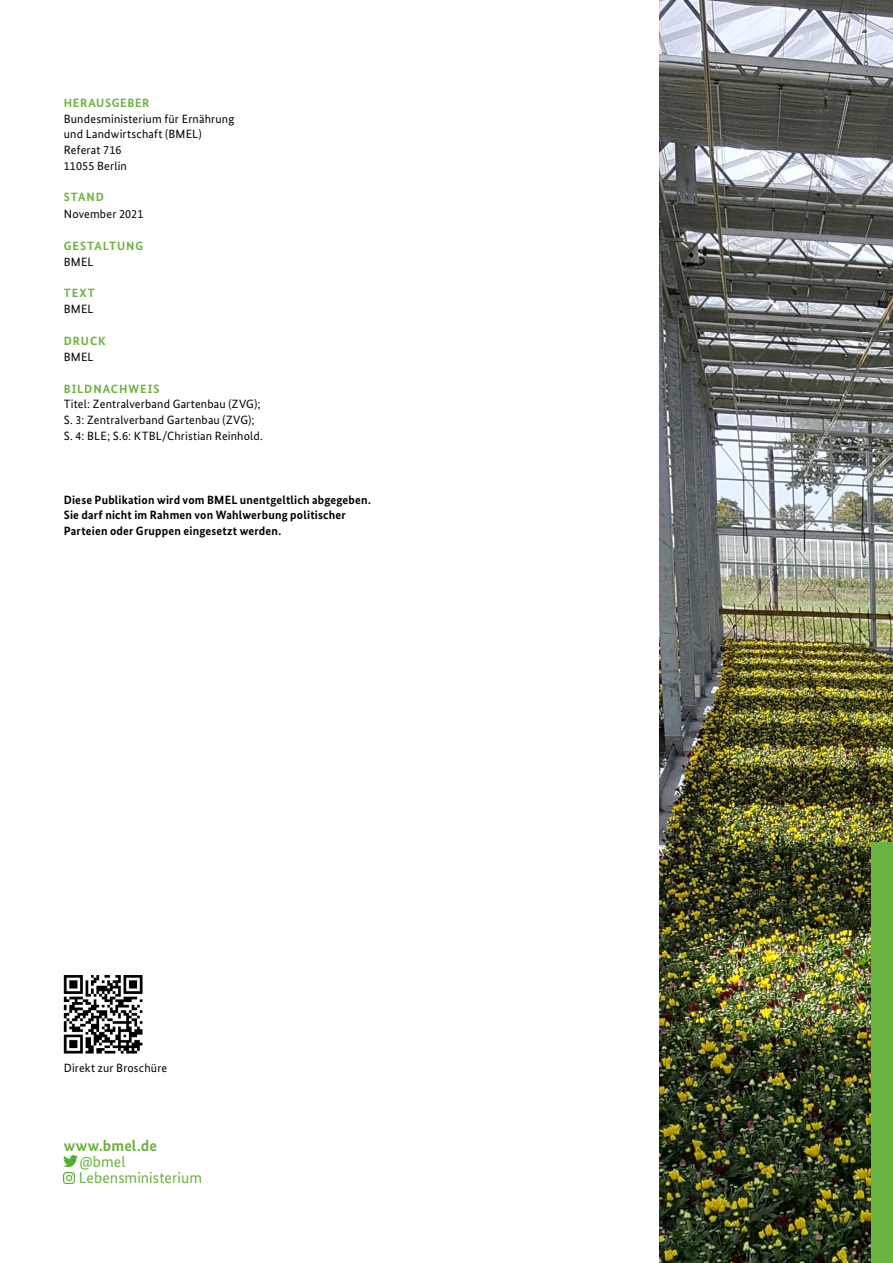
<style>
.page{position:relative;width:893px;height:1263px;background:#fff}
.page>*{position:absolute;margin:0;border:0;box-sizing:border-box;transform-origin:0 0}
.Impressum_Fließtext{font:15.75px "Bundes Sans";letter-spacing:.005em;color:#6bb340}
.Impressum_Fließtext-2{font:700 15.75px "Bundes Sans";letter-spacing:.005em;color:#6bb340}
.Impressum_Fließtext-3{font:12px/15.8px "Bundes Sans";letter-spacing:.015em;color:#000}
.Impressum_Fließtext-4{font:700 12px/15.8px "Bundes Sans";letter-spacing:.015em;color:#000}
.Impressum_Überschrift{font:700 12px "Bundes Sans";letter-spacing:.08em;color:#6bb340}
.Impressum_Überschrift-2{font:700 12px "Bundes Sans";letter-spacing:.055em;color:#6bb340}
</style>
<div class="page">
<img style="left:659px;top:0;width:234px;height:1263px">
<img style="left:64px;top:975px;width:79px;height:79px">
<div style="left:872px;top:842px;width:21px;height:421px;background:#6bb340"></div>
<svg style="left:64px;top:1156px;width:13px;height:27px"></svg>
<h1 class="Impressum_Überschrift-2" style="left:64px;top:95px;width:87px">HERAUSGEBER</h1>
<p class="Impressum_Fließtext-3" style="left:64px;top:110px;width:172px">Bundesministerium für Ernährung und Landwirtschaft (BMEL)<br>Referat 716<br>11055 Berlin</p>
<h1 class="Impressum_Überschrift" style="left:64px;top:190px;width:42px">STAND</h1>
<p class="Impressum_Fließtext-3" style="left:64px;top:206px;width:81px">November 2021</p>
<h1 class="Impressum_Überschrift" style="left:64px;top:239px;width:81px">GESTALTUNG</h1>
<p class="Impressum_Fließtext-3" style="left:64px;top:254px;width:31px">BMEL</p>
<h1 class="Impressum_Überschrift" style="left:64px;top:286px;width:32px">TEXT</h1>
<p class="Impressum_Fließtext-3" style="left:64px;top:301px;width:31px">BMEL</p>
<h1 class="Impressum_Überschrift" style="left:64px;top:333px;width:43px">DRUCK</h1>
<p class="Impressum_Fließtext-3" style="left:64px;top:349px;width:31px">BMEL</p>
<h1 class="Impressum_Überschrift" style="left:64px;top:381px;width:97px">BILDNACHWEIS</h1>
<p class="Impressum_Fließtext-3" style="left:64px;top:396px;width:200px">Titel: Zentralverband Gartenbau (ZVG);<br>S. 3: Zentralverband Gartenbau (ZVG);<br>S. 4: BLE; S.6: KTBL/Christian Reinhold.</p>
<p class="Impressum_Fließtext-4" style="left:64px;top:491px;width:309px">Diese Publikation wird vom BMEL unentgeltlich abgegeben.<br>Sie darf nicht im Rahmen von Wahlwerbung politischer<br>Parteien oder Gruppen eingesetzt werden.</p>
<p class="Impressum_Fließtext-3" style="left:64px;top:1060px;width:105px">Direkt zur Broschüre</p>
<p class="Impressum_Fließtext-2" style="left:64px;top:1135px;width:95px">www.bmel.de</p>
<p class="Impressum_Fließtext" style="left:79px;top:1152px;width:47px">@bmel</p>
<p class="Impressum_Fließtext" style="left:79px;top:1168px;width:125px">Lebensministerium</p>
</div>
